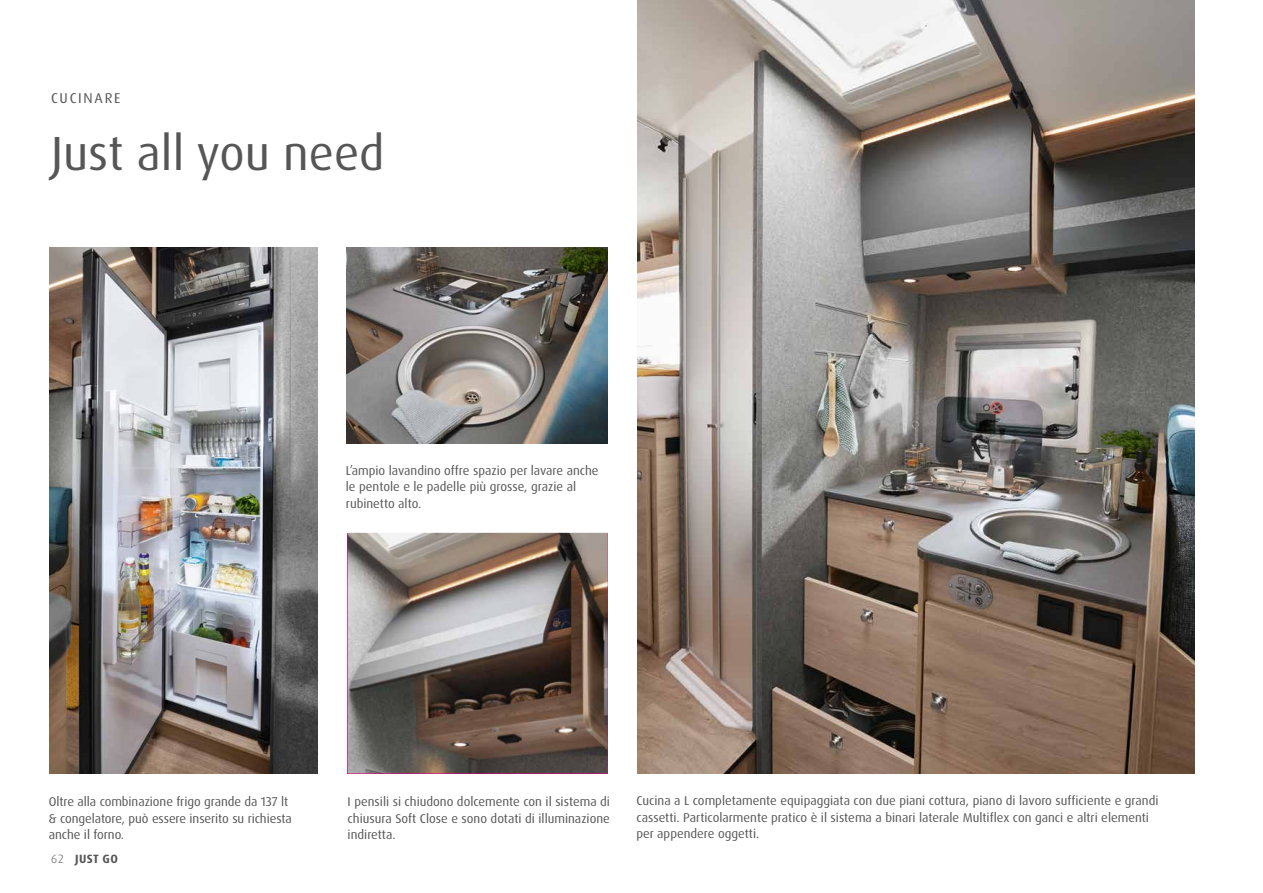
<style>
.page{position:relative;width:1263px;height:893px;background:#fff}
.page>*{position:absolute;margin:0;border:0;box-sizing:border-box;transform-origin:0 0}
.t1{font:48px "Dax Pro";color:#565656}
.t2{font:14.25px "Dax Pro";letter-spacing:.12em;color:#565656}
.t3{font:12.75px/16.5px "Dax Pro";color:#565656;text-align:justify}
.t4{font:12.75px/16.5px "Dax OT";letter-spacing:-.005em;color:#565656}
.t5{font:700 12px "Dax Pro";letter-spacing:.035em;color:#565656}
.t6{font:300 12px "Dax OT";color:#565656}
</style>
<div class="page">
<img style="left:637px;top:0;width:558px;height:774px">
<img style="left:346px;top:247px;width:262px;height:197px">
<img style="left:348px;top:533px;width:260px;height:240px">
<img style="left:50px;top:247px;width:268px;height:526px">
<p class="t2" style="left:51px;top:88px;width:71px">CUCINARE</p>
<h1 class="t1" style="left:51px;top:122px;width:335px">Just all you need</h1>
<p class="t4" style="left:346px;top:462px;width:254px">L’ampio lavandino offre spazio per lavare anche le pentole e le padelle più grosse, grazie al rubinetto alto.</p>
<p class="t4" style="left:49px;top:793px;width:245px">Oltre alla combinazione frigo grande da 137 lt &amp; congelatore, può essere inserito su richiesta anche il forno.</p>
<p class="t3" style="left:348px;top:793px;width:264px">I pensili si chiudono dolcemente con il sistema di chiusura Soft Close e sono dotati di illuminazione indiretta.</p>
<p class="t6" style="left:51px;top:851px;width:14px">62</p>
<p class="t5" style="left:75px;top:851px;width:44px">JUST GO</p>
<p class="t3" style="left:636px;top:793px;width:524px;text-align:left">Cucina a L completamente equipaggiata con due piani cottura, piano di lavoro sufficiente e grandi cassetti. Particolarmente pratico è il sistema a binari laterale Multiflex con ganci e altri elementi per appendere oggetti.</p>
</div>
